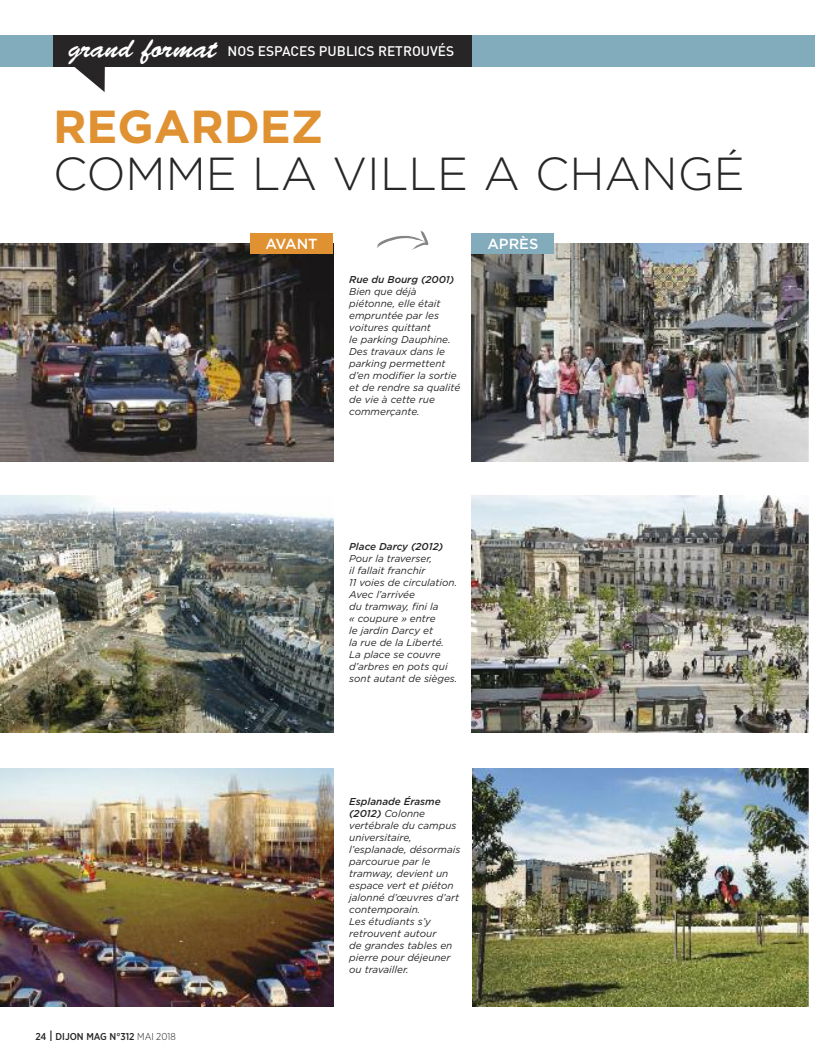
<style>
.page{position:relative;width:815px;height:1063px;background:#fff}
.page>*{position:absolute;margin:0;border:0;box-sizing:border-box;transform-origin:0 0}
.t1{font:300 46.25px "Gotham";color:#272526}
.t2{font:700 46.25px "Gotham";color:#e09131}
.t3{font:500 14.62px "Gotham";color:#fff}
.t4{font:500 13.75px "DIN";color:#fff}
.t5{font:italic 10px/12px "Gotham";color:#272526}
.t6{font:italic 500 10px "Gotham";color:#272526}
.t7{font:500 10px "Gotham Narrow";color:#272526}
.s1{font-family:"Brush Script";font-weight:400;font-size:28.75px}
.s2{font-weight:400;font-size:15px}
.s3{font-weight:300}
.s4{font-weight:500}
</style>
<div class="page">
<div style="left:393px;top:35px;width:422px;height:32px;background:#82abbb"></div>
<div style="left:0;top:35px;width:53px;height:32px;background:#82abbb"></div>
<svg style="left:74px;top:67px;width:31px;height:25px"></svg>
<div style="left:53px;top:35px;width:419px;height:32px;background:#272526"></div>
<img style="left:0;top:244px;width:333px;height:217px">
<div style="left:250px;top:233px;width:83px;height:21px;background:#e09131"></div>
<img style="left:471px;top:244px;width:338px;height:217px">
<img style="left:0;top:495px;width:333px;height:238px">
<img style="left:472px;top:495px;width:337px;height:238px">
<img style="left:0;top:769px;width:333px;height:237px">
<img style="left:472px;top:769px;width:337px;height:237px">
<div style="left:471px;top:233px;width:83px;height:21px;background:#82abbb"></div>
<svg style="left:377px;top:230px;width:51px;height:20px"></svg>
<h3 class="t4" style="left:69px;top:43px;width:387px"><span class="s1">grand format</span> NOS ESPACES PUBLICS RETROUVÉS</h3>
<h1 class="t2" style="left:53px;top:111px;width:272px">REGARDEZ</h1>
<h1 class="t1" style="left:53px;top:157px;width:693px">COMME LA VILLE A CHANGÉ</h1>
<h2 class="t3" style="left:266px;top:238px;width:54px">AVANT</h2>
<h2 class="t3" style="left:487px;top:238px;width:53px">APRèS</h2>
<p class="t6" style="left:349px;top:276px;width:107px">Rue du Bourg (2001)</p>
<p class="t5" style="left:349px;top:286px;width:113px">Bien que déjà piétonne, elle était empruntée par les voitures quittant<br>le parking Dauphine.<br>Des travaux dans le parking permettent d’en modifier la sortie et de rendre sa qualité de vie à cette rue commerçante.</p>
<p class="t6" style="left:349px;top:543px;width:96px">Place Darcy (2012)</p>
<p class="t5" style="left:349px;top:553px;width:110px">Pour la traverser,<br>il fallait franchir<br>11 voies de circulation.<br>Avec l’arrivée<br>du tramway, fini la<br>« coupure » entre<br>le jardin Darcy et<br>la rue de la Liberté.<br>La place se couvre d’arbres en pots qui sont autant de sièges.</p>
<p class="t7" style="left:35px;top:1033px;width:142px">24 <span class="s2">I</span> DIJON MAG N°312 <span class="s3">MAI 2018</span></p>
<p class="t5" style="left:349px;top:796px;width:113px"><span class="s4">Esplanade Érasme (2012)</span> Colonne vertébrale du campus universitaire, l’esplanade, désormais parcourue par le tramway, devient un espace vert et piéton jalonné d’œuvres d’art contemporain.<br>Les étudiants s’y retrouvent autour<br>de grandes tables en pierre pour déjeuner ou travailler.</p>
</div>
